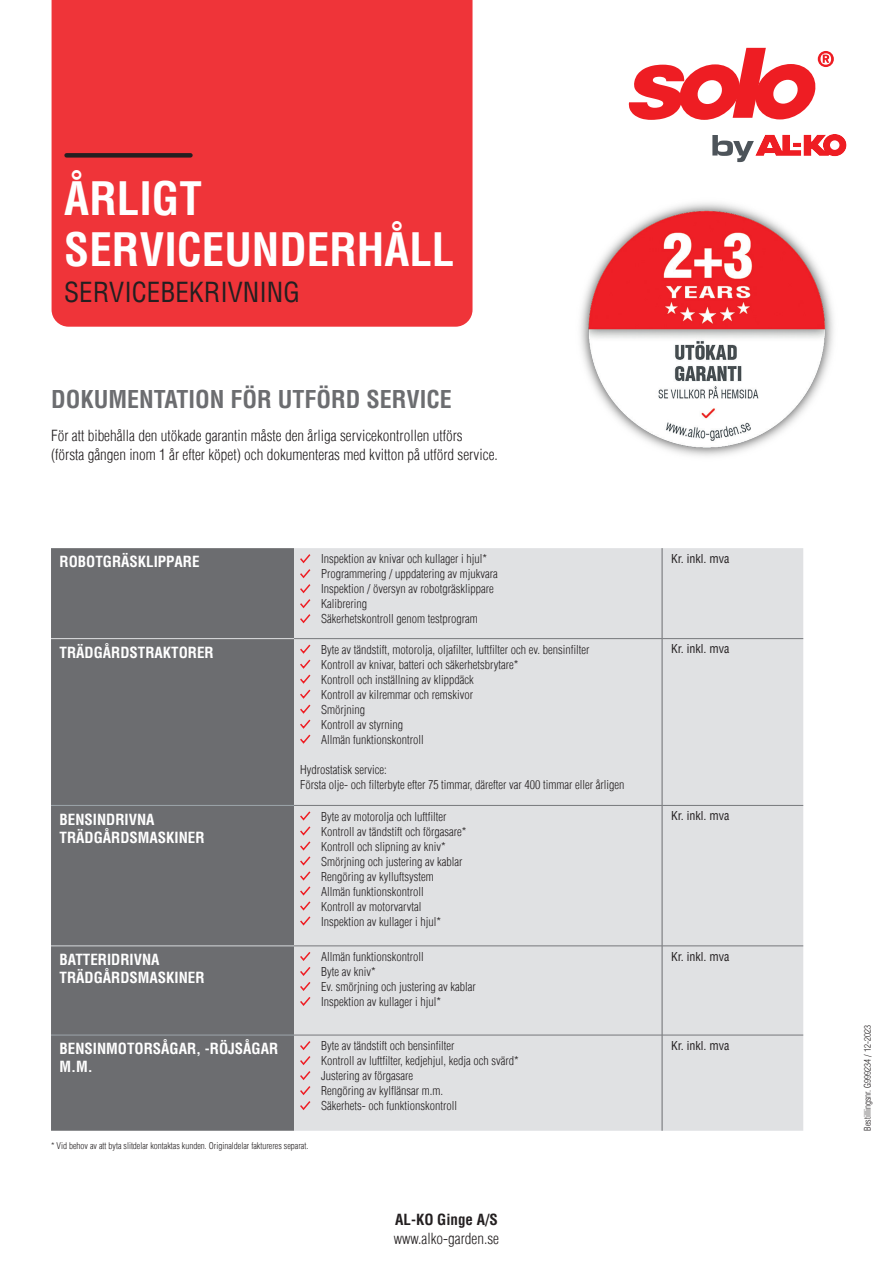
<style>
.page{position:relative;width:893px;height:1263px;background:#fff}
.page>*{position:absolute;margin:0;border:0;box-sizing:border-box;transform-origin:0 0}
.t1{font:700 condensed 45px "Helvetica Com";color:#fff}
.t2{font:condensed 27px "Helvetica Com";color:#231f20}
.t3{font:700 condensed 24px "Helvetica Com";color:#6c6d70}
.t4{font:300 condensed 15px/19.5px "Helvetica Com";color:#231f20}
._2015_Headline_16{font:700 condensed 15px/18px "Helvetica Com";color:#fff}
.t5{font:700 condensed 15px "Helvetica Com";color:#231f20}
._2015_Headline_16-2{font:300 condensed 12px "Helvetica Com";color:#231f20}
._2015_Headline_16-3{font:condensed 12px "Helvetica Com";color:#231f20}
._2015_Headline_16-4{font:300 condensed 9px "Helvetica Com";color:#231f20}
</style>
<div class="page">
<svg style="left:712px;top:134px;width:134px;height:28px"></svg>
<svg style="left:629px;top:48px;width:205px;height:72px"></svg>
<div style="left:51px;top:548px;width:243px;height:583px;background:#6c6d70"></div>
<div style="left:294px;top:548px;width:509px;height:583px;background:#e0e1e3"></div>
<hr style="left:51px;top:805px;width:243px;height:1px;background:#9da5ab">
<hr style="left:51px;top:1035px;width:243px;height:1px;background:#9da5ab">
<hr style="left:51px;top:946px;width:243px;height:1px;background:#d5d8dc">
<hr style="left:294px;top:946px;width:368px;height:1px;background:#76787b">
<hr style="left:294px;top:1035px;width:368px;height:1px;background:#76787b">
<hr style="left:662px;top:946px;width:141px;height:1px;background:#76787b">
<hr style="left:662px;top:1035px;width:141px;height:1px;background:#76787b">
<hr style="left:294px;top:805px;width:368px;height:1px;background:#76787b">
<hr style="left:662px;top:805px;width:141px;height:1px;background:#76787b">
<hr style="left:51px;top:638px;width:243px;height:1px;background:#e0e1e3">
<hr style="left:294px;top:638px;width:368px;height:1px;background:#76787b">
<hr style="left:662px;top:638px;width:141px;height:1px;background:#76787b">
<hr style="left:662px;top:548px;width:1px;height:91px;background:#6c6d70">
<hr style="left:662px;top:639px;width:1px;height:166px;background:#6c6d70">
<hr style="left:662px;top:805px;width:1px;height:141px;background:#6c6d70">
<hr style="left:662px;top:946px;width:1px;height:89px;background:#6c6d70">
<hr style="left:662px;top:1035px;width:1px;height:96px;background:#6c6d70">
<svg style="left:298px;top:552px;width:14px;height:72px"></svg>
<svg style="left:298px;top:643px;width:14px;height:102px"></svg>
<svg style="left:298px;top:810px;width:14px;height:117px;background:#e1ccce"></svg>
<svg style="left:298px;top:950px;width:14px;height:57px"></svg>
<svg style="left:298px;top:1039px;width:14px;height:72px"></svg>
<img style="left:573px;top:194px;width:269px;height:269px;border-radius:131px">
<div style="left:52px;top:0;width:421px;height:327px;background:#ef3439"></div>
<div style="left:67px;top:153px;width:123px;height:5px;background:#231f20"></div>
<p class="t1" style="left:64px;top:169px;width:139px">ÅRLIGT</p>
<p class="t1" style="left:64px;top:220px;width:392px">SERVICEUNDERHÅLL</p>
<p class="t2" style="left:64px;top:276px;width:237px">SERVICEBEKRIVNING</p>
<p class="t3" style="left:51px;top:384px;width:402px">DOKUMENTATION FÖR UTFÖRD SERVICE</p>
<p class="t4" style="left:51px;top:425px;width:448px">För att bibehålla den utökade garantin måste den årliga servicekontrollen utförs (första gången inom 1 år efter köpet) och dokumenteras med kvitton på utförd service.</p>
<p class="_2015_Headline_16" style="left:60px;top:552px;width:142px">ROBOTGRÄSKLIPPARE</p>
<p class="_2015_Headline_16-2" style="left:321px;top:551px;width:167px">Inspektion av knivar och kullager i hjul*</p>
<p class="_2015_Headline_16-2" style="left:321px;top:566px;width:178px">Programmering / uppdatering av mjukvara</p>
<p class="_2015_Headline_16-2" style="left:321px;top:581px;width:174px">Inspektion / översyn av robotgräsklippare</p>
<p class="_2015_Headline_16-2" style="left:321px;top:596px;width:47px">Kalibrering</p>
<p class="_2015_Headline_16-2" style="left:321px;top:611px;width:158px">Säkerhetskontroll genom testprogram</p>
<p class="_2015_Headline_16" style="left:60px;top:643px;width:156px">TRÄDGÅRDSTRAKTORER</p>
<p class="_2015_Headline_16-2" style="left:321px;top:642px;width:270px">Byte av tändstift, motorolja, oljafilter, luftfilter och ev. bensinfilter</p>
<p class="_2015_Headline_16-2" style="left:321px;top:657px;width:199px">Kontroll av knivar, batteri och säkerhetsbrytare*</p>
<p class="_2015_Headline_16-2" style="left:321px;top:672px;width:154px">Kontroll och inställning av klippdäck</p>
<p class="_2015_Headline_16-2" style="left:321px;top:687px;width:153px">Kontroll av kilremmar och remskivor</p>
<p class="_2015_Headline_16-2" style="left:321px;top:702px;width:45px">Smörjning</p>
<p class="_2015_Headline_16-2" style="left:321px;top:717px;width:83px">Kontroll av styrning</p>
<p class="_2015_Headline_16-2" style="left:321px;top:732px;width:104px">Allmän funktionskontroll</p>
<p class="_2015_Headline_16-2" style="left:300px;top:762px;width:88px">Hydrostatisk service:</p>
<p class="_2015_Headline_16-2" style="left:300px;top:777px;width:326px">Första olje- och filterbyte efter 75 timmar, därefter var 400 timmar eller årligen</p>
<p class="_2015_Headline_16" style="left:60px;top:810px;width:147px">BENSINDRIVNA<br>TRÄDGÅRDSMASKINER</p>
<p class="_2015_Headline_16-2" style="left:321px;top:809px;width:127px">Byte av motorolja och luftfilter</p>
<p class="_2015_Headline_16-2" style="left:321px;top:824px;width:147px">Kontroll av tändstift och förgasare*</p>
<p class="_2015_Headline_16-2" style="left:321px;top:839px;width:126px">Kontroll och slipning av kniv*</p>
<p class="_2015_Headline_16-2" style="left:321px;top:854px;width:143px">Smörjning och justering av kablar</p>
<p class="_2015_Headline_16-2" style="left:321px;top:869px;width:114px">Rengöring av kylluftsystem</p>
<p class="_2015_Headline_16-2" style="left:321px;top:884px;width:104px">Allmän funktionskontroll</p>
<p class="_2015_Headline_16-2" style="left:321px;top:899px;width:102px">Kontroll av motorvarvtal</p>
<p class="_2015_Headline_16-2" style="left:321px;top:914px;width:121px">Inspektion av kullager i hjul*</p>
<p class="_2015_Headline_16" style="left:60px;top:950px;width:147px">BATTERIDRIVNA<br>TRÄDGÅRDSMASKINER</p>
<p class="_2015_Headline_16-2" style="left:321px;top:949px;width:104px">Allmän funktionskontroll</p>
<p class="_2015_Headline_16-2" style="left:321px;top:964px;width:56px">Byte av kniv*</p>
<p class="_2015_Headline_16-2" style="left:321px;top:979px;width:156px">Ev. smörjning och justering av kablar</p>
<p class="_2015_Headline_16-2" style="left:321px;top:994px;width:121px">Inspektion av kullager i hjul*</p>
<p class="_2015_Headline_16" style="left:60px;top:1039px;width:220px">BENSINMOTORSÅGAR, -RÖJSÅGAR<br>M.M.</p>
<p class="_2015_Headline_16-2" style="left:321px;top:1038px;width:135px">Byte av tändstift och bensinfilter</p>
<p class="_2015_Headline_16-2" style="left:321px;top:1053px;width:199px">Kontroll av luftfilter, kedjehjul, kedja och svärd*</p>
<p class="_2015_Headline_16-2" style="left:321px;top:1068px;width:93px">Justering av förgasare</p>
<p class="_2015_Headline_16-2" style="left:321px;top:1083px;width:123px">Rengöring av kylflänsar m.m.</p>
<p class="_2015_Headline_16-2" style="left:321px;top:1098px;width:137px">Säkerhets- och funktionskontroll</p>
<p class="_2015_Headline_16-4" style="left:51px;top:1140px;width:259px">* Vid behov av att byta slitdelar kontaktas kunden. Originaldelar faktureres separat.</p>
<p class="t5" style="left:395px;top:1209px;width:104px">AL-KO Ginge A/S</p>
<p class="t4" style="left:394px;top:1229px;width:107px">www.alko-garden.se</p>
<p class="_2015_Headline_16-3" style="left:671px;top:551px;width:60px">Kr. inkl. mva</p>
<p class="_2015_Headline_16-3" style="left:671px;top:641px;width:60px">Kr. inkl. mva</p>
<p class="_2015_Headline_16-3" style="left:671px;top:808px;width:60px">Kr. inkl. mva</p>
<p class="_2015_Headline_16-3" style="left:671px;top:948px;width:60px">Kr. inkl. mva</p>
<p class="_2015_Headline_16-3" style="left:671px;top:1038px;width:60px">Kr. inkl. mva</p>
<p class="_2015_Headline_16-4" style="left:862px;top:1131px;width:107px;rotate:-90deg">Bestillingsnr. G999234 / 12-2023</p>
</div>
